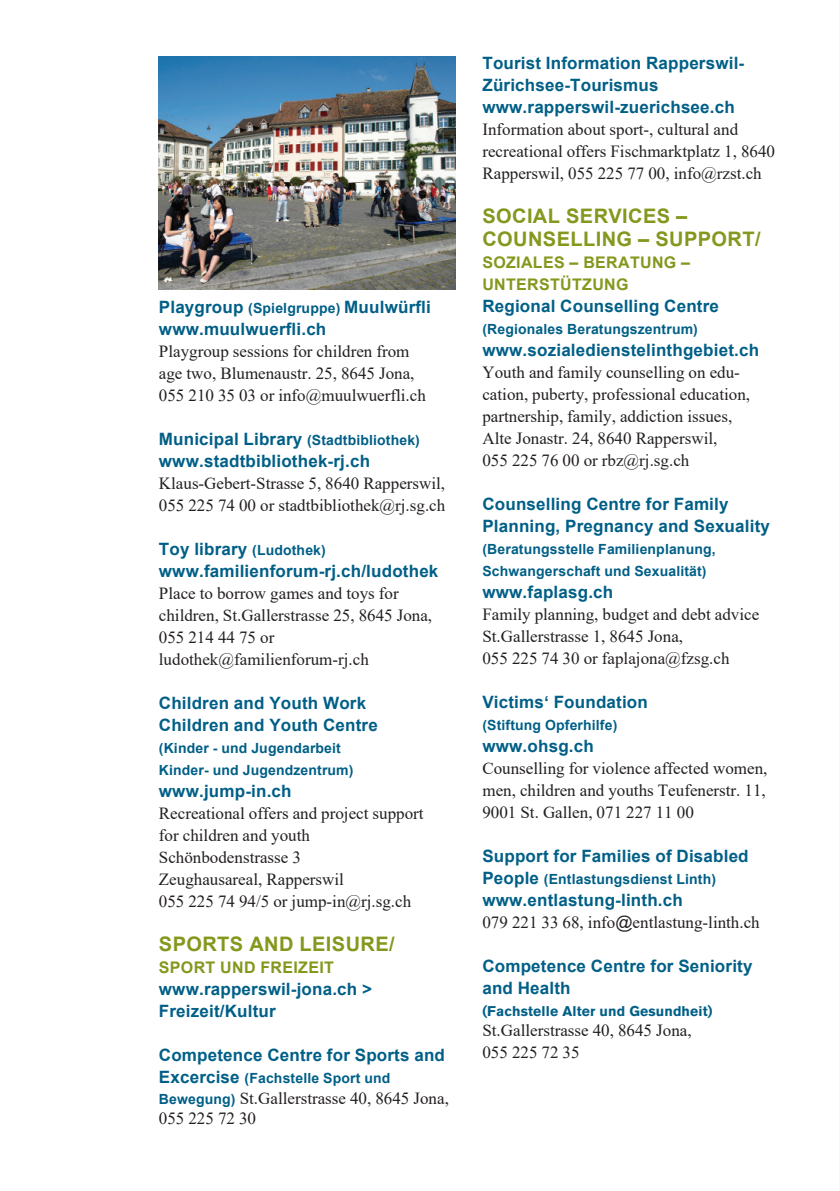
<style>
.page{position:relative;width:840px;height:1191px;background:#fff}
.page>*{position:absolute;margin:0;border:0;box-sizing:border-box;transform-origin:0 0}
.t1{font:700 20px/22px "Arial";letter-spacing:.02em;color:#85971d}
.t2{font:17px/22px "Times New Roman";color:#231f20}
.t3{font:700 17px/22px "Arial";letter-spacing:.01em;color:#005f87}
.t4{font:700 16px/22px "Arial";letter-spacing:.02em;color:#85971d}
.t5{font:700 14px/22px "Arial";letter-spacing:.01em;color:#005f87}
.t6{font:700 14px "Akzidenz Grotesk Pro";letter-spacing:.01em;color:#005f87}
.s1{font-size:14px}
.s2{font-size:17px}
.s3{font-family:"Arial";font-weight:700;font-size:14px;color:#005f87}
.s4{font-family:"Arial"}
</style>
<div class="page">
<img style="left:159px;top:57px;width:296px;height:232px">
<p class="t3" style="left:159px;top:296px;width:273px">Playgroup <span class="s1">(Spielgruppe)</span> Muulwürfli www.muulwuerfli.ch</p>
<p class="t2" style="left:159px;top:340px;width:268px">Playgroup sessions for children from age two, Blumenaustr. 25, 8645 Jona,<br>055 210 35 03 or info@muulwuerfli.ch</p>
<p class="t5" style="left:159px;top:429px;width:262px"><span class="s2">Municipal Library</span> (Stadtbibliothek)</p>
<p class="t3" style="left:159px;top:450px;width:212px">www.stadtbibliothek-rj.ch</p>
<p class="t2" style="left:159px;top:472px;width:288px">Klaus-Gebert-Strasse 5, 8640 Rapperswil,<br>055 225 74 00 or stadtbibliothek@rj.sg.ch</p>
<p class="t3" style="left:159px;top:538px;width:281px">Toy library <span class="s1">(Ludothek) </span>www.familienforum-rj.ch/ludothek</p>
<p class="t2" style="left:159px;top:582px;width:274px">Place to borrow games and toys for children, St.Gallerstrasse 25, 8645 Jona,<br>055 214 44 75 or ludothek@familienforum-rj.ch</p>
<p class="t3" style="left:159px;top:692px;width:220px">Children and Youth Work<br>Children and Youth Centre</p>
<p class="t5" style="left:159px;top:737px;width:196px">(Kinder - und Jugendarbeit<br>Kinder- und Jugendzentrum)</p>
<p class="t3" style="left:159px;top:780px;width:134px">www.jump-in.ch</p>
<p class="t2" style="left:159px;top:802px;width:266px">Recreational offers and project support for children and youth<br>Schönbodenstrasse 3<br>Zeughausareal, Rapperswil<br>055 225 74 94/5 or jump-in@rj.sg.ch</p>
<p class="t1" style="left:159px;top:933px;width:237px">SPORTS AND LEISURE/</p>
<p class="t4" style="left:159px;top:956px;width:176px">SPORT UND FREIZEIT</p>
<p class="t3" style="left:159px;top:978px;width:214px">www.rapperswil-jona.ch &gt;<br>Freizeit/Kultur</p>
<p class="t3" style="left:159px;top:1044px;width:287px">Competence Centre for Sports and</p>
<p class="t5" style="left:159px;top:1067px;width:233px"><span class="s2">Excercise</span> (Fachstelle Sport und</p>
<p class="t2" style="left:159px;top:1087px;width:291px;line-height:20.4px"><span class="s3">Bewegung)</span> St.Gallerstrasse 40, 8645 Jona,<br>055 225 72 30</p>
<p class="t3" style="left:482px;top:53px;width:263px">Tourist Information Rapperswil-<br>Zürichsee-Tourismus www.rapperswil-zuerichsee.ch</p>
<p class="t2" style="left:482px;top:118px;width:294px">Information about sport-, cultural and recreational offers Fischmarktplatz 1, 8640<br>Rapperswil, 055 225 77 00, info@rzst.ch</p>
<p class="t1" style="left:482px;top:206px;width:279px">SOCIAL SERVICES –<br>COUNSELLING – SUPPORT/</p>
<p class="t4" style="left:482px;top:251px;width:209px">SOZIALES – BERATUNG –<br>UNTERSTÜTZUNG</p>
<p class="t3" style="left:482px;top:295px;width:238px">Regional Counselling Centre</p>
<p class="t5" style="left:482px;top:318px;width:217px">(Regionales Beratungszentrum)</p>
<p class="t3" style="left:482px;top:339px;width:278px">www.sozialedienstelinthgebiet.ch</p>
<p class="t2" style="left:482px;top:360px;width:269px">Youth and family counselling on edu&shy;cation, puberty, professional education, partnership, family, addiction issues, Alte Jonastr. 24, 8640 Rapperswil,<br>055 225 76 00 or rbz@rj.sg.ch</p>
<p class="t3" style="left:482px;top:493px;width:289px">Counselling Centre for Family<br>Planning, Pregnancy and Sexuality</p>
<p class="t5" style="left:482px;top:538px;width:235px">(Beratungsstelle Familienplanung,<br>Schwangerschaft und Sexualität)</p>
<p class="t3" style="left:482px;top:581px;width:132px">www.faplasg.ch</p>
<p class="t2" style="left:482px;top:602px;width:278px">Family planning, budget and debt advice<br>St.Gallerstrasse 1, 8645 Jona,<br>055 225 74 30 or faplajona@fzsg.ch</p>
<p class="t3" style="left:482px;top:691px;width:167px">Victims‘ Foundation</p>
<p class="t5" style="left:482px;top:714px;width:136px">(Stiftung Opferhilfe)</p>
<p class="t3" style="left:482px;top:735px;width:113px">www.ohsg.ch</p>
<p class="t2" style="left:482px;top:756px;width:286px;text-align:justify">Counselling for violence affected women, men, children and youths Teufenerstr. 11, 9001 St. Gallen, 071 227 11 00</p>
<p class="t3" style="left:482px;top:845px;width:267px">Support for Families of Disabled</p>
<p class="t5" style="left:482px;top:868px;width:235px"><span class="s2">People</span> (Entlastungsdienst Linth)</p>
<p class="t3" style="left:482px;top:889px;width:202px">www.entlastung-linth.ch</p>
<p class="t2" style="left:482px;top:910px;width:279px">079 221 33 68, info<span class="s4">@</span>entlastung-linth.ch</p>
<p class="t3" style="left:482px;top:955px;width:271px">Competence Centre for Seniority and Health</p>
<p class="t6" style="left:482px;top:1001px;width:231px">(Fachstelle Alter und Gesundheit)</p>
<p class="t2" style="left:482px;top:1019px;width:210px">St.Gallerstrasse 40, 8645 Jona,<br>055 225 72 35</p>
</div>
